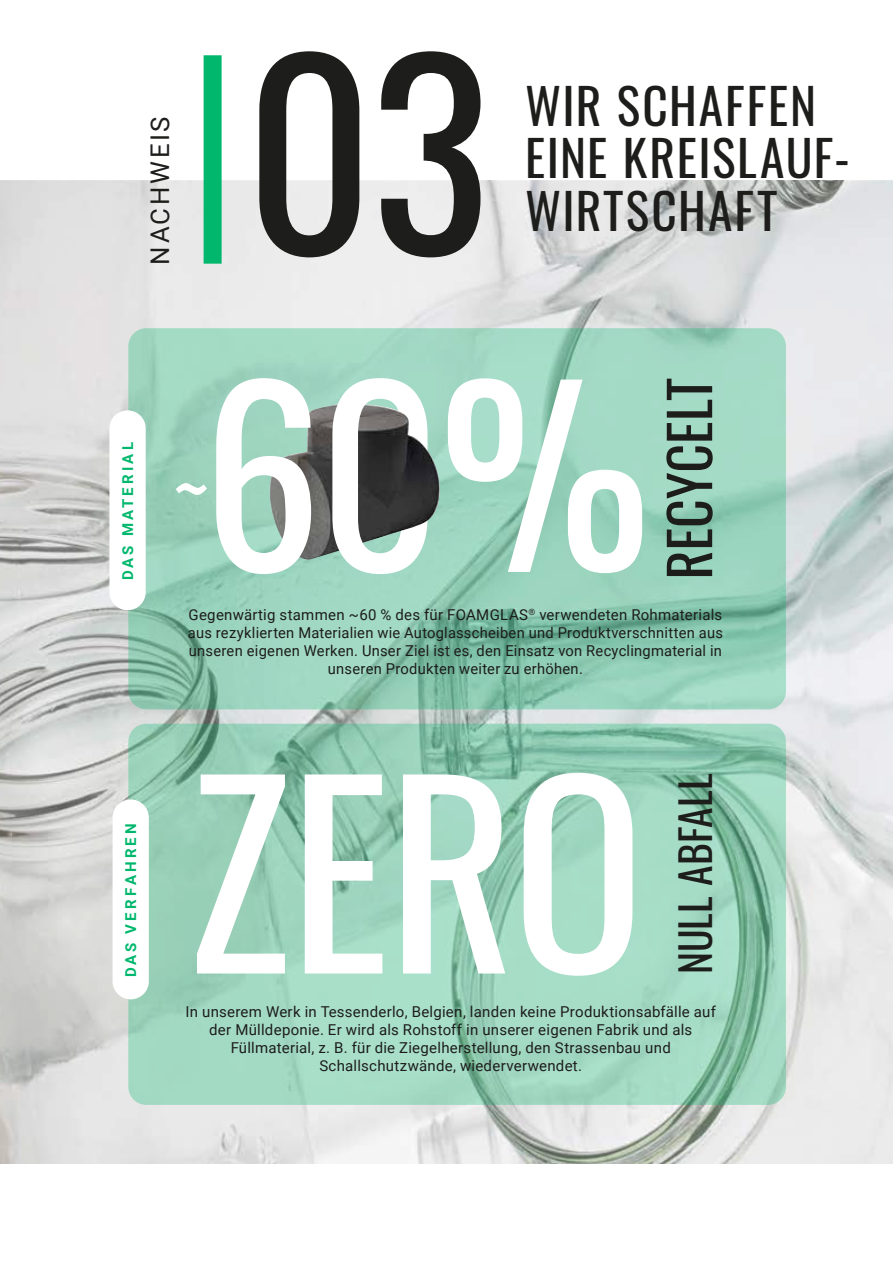
<style>
.page{position:relative;width:893px;height:1263px;background:#fff}
.page>*{position:absolute;margin:0;border:0;box-sizing:border-box;transform-origin:0 0}
.t1{font:249.45px "Oswald";color:#1d1d1b}
.t2{font:245.7px "Oswald";color:#fff}
.t3{font:55.95px "Oswald";letter-spacing:-.005em;color:#1d1d1b}
.t4{font:49.5px/52.5px "Oswald";letter-spacing:.035em;color:#1d1d1b}
.t5{font:41.7px "Oswald";letter-spacing:.005em;color:#1d1d1b}
.t6{font:25.8px "Roboto";letter-spacing:.105em;color:#1d1d1b}
.t7{font:15px/18px "Roboto";letter-spacing:.015em;color:#1d1d1b;text-align:center}
.t8{font:700 15px "Roboto";letter-spacing:.21em;color:#00b76d}
</style>
<div class="page">
<img style="left:0;top:181px;width:893px;height:982px">
<div style="left:204px;top:55px;width:18px;height:209px;background:#00b76d"></div>
<svg style="left:128px;top:328px;width:658px;height:381px;background:#96cfba"></svg>
<svg style="left:128px;top:724px;width:658px;height:381px;background:#99d1ba"></svg>
<div style="left:109px;top:410px;width:37px;height:200px;background:#fff;border-radius:18px"></div>
<div style="left:113px;top:799px;width:36px;height:200px;background:#fff;border-radius:18px"></div>
<svg style="left:216px;top:378px;width:426px;height:196px"></svg>
<img style="left:370px;top:405px;width:73px;height:135px">
<svg style="left:176px;top:483px;width:31px;height:12px"></svg>
<h3 class="t6" style="left:142px;top:265px;width:150px;rotate:-90deg">NACHWEIS</h3>
<h1 class="t1" style="left:245px;top:-68px;width:247px">03</h1>
<h3 class="t4" style="left:525px;top:75px;width:326px">WIR SCHAFFEN<br>EINE KREISLAUF-<br>WIRTSCHAFT</h3>
<p class="t8" style="left:117px;top:580px;width:139px;rotate:-90deg">DAS MATERIAL</p>
<p class="t8" style="left:120px;top:977px;width:155px;rotate:-90deg">DAS VERFAHREN</p>
<h3 class="t3" style="left:640px;top:580px;width:203px;rotate:-90deg">RECYCELT</h3>
<p class="t7" style="left:188px;top:605px;width:537px">Gegenwärtig stammen ~60 % des für FOAMGLAS<sup>®</sup> verwendeten Rohmaterials aus rezyklierten Materialien wie Autoglasscheiben und Produktverschnitten aus unseren eigenen Werken. Unser Ziel ist es, den Einsatz von Recyclingmaterial in unseren Produkten weiter zu erhöhen.</p>
<h2 class="t2" style="left:188px;top:655px;width:458px">ZERO</h2>
<h3 class="t5" style="left:658px;top:974px;width:202px;rotate:-90deg">NULL ABFALL</h3>
<p class="t7" style="left:185px;top:1002px;width:532px">In unserem Werk in Tessenderlo, Belgien, landen keine Produktionsabfälle auf der Mülldeponie. Er wird als Rohstoff in unserer eigenen Fabrik und als Füllmaterial, z. B. für die Ziegelherstellung, den Strassenbau und Schallschutzwände, wiederverwendet.</p>
</div>
